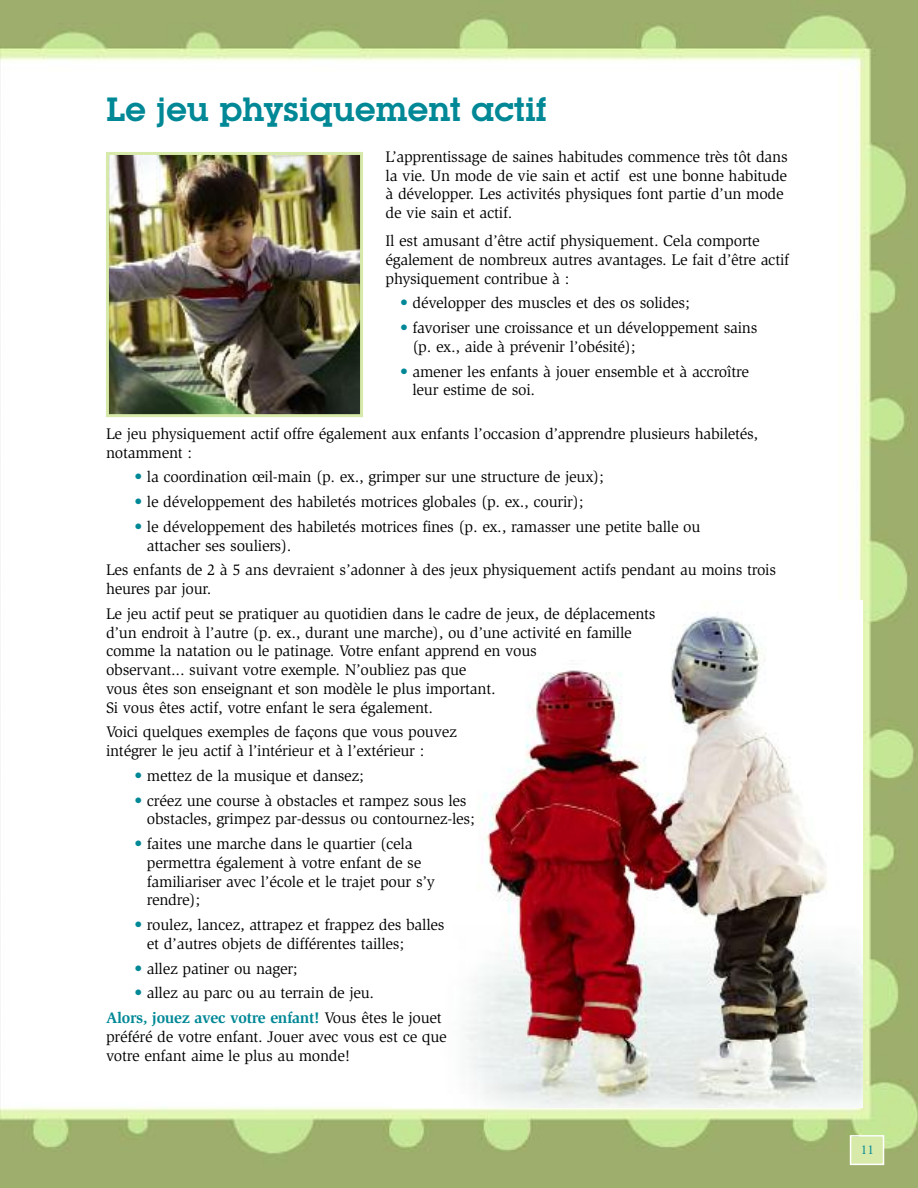
<style>
.page{position:relative;width:918px;height:1188px;background:#fff}
.page>*{position:absolute;margin:0;border:0;box-sizing:border-box;transform-origin:0 0}
.t1{font:600 33px "Lubalin Graph IT Cby BT";letter-spacing:-.01em;color:#008896}
.t2{font:15.75px/18.8px "Slimbach";letter-spacing:-.015em;color:#000}
.t3{font:13.5px "Minion";color:#008896}
.s1{color:#008896}
.s2{font-weight:700;color:#008896}
</style>
<div class="page">
<img style="left:0;top:0;width:918px;height:1188px">
<img style="left:393px;top:600px;width:469px;height:508px">
<div style="left:851px;top:1137px;width:32px;height:27px;background:#d7eaaa"></div>
<div style="left:850px;top:1135px;width:34px;height:30px;border:2px solid #fff"></div>
<img style="left:110px;top:156px;width:249px;height:257px">
<div style="left:106px;top:152px;width:257px;height:265px;border:3px solid #d7eaaa"></div>
<h1 class="t1" style="left:106px;top:98px;width:443px">Le jeu physiquement actif</h1>
<p class="t2" style="left:386px;top:148px;width:404px">L’apprentissage de saines habitudes commence très tôt dans la vie. Un mode de vie sain et actif est une bonne habitude à développer. Les activités physiques font partie d’un mode de vie sain et actif.</p>
<p class="t2" style="left:386px;top:233px;width:405px">Il est amusant d’être actif physiquement. Cela comporte également de nombreux autres avantages. Le fait d’être actif physiquement contribue à :</p>
<p class="t2" style="left:400px;top:295px;width:291px"><span class="s1">•</span> développer des muscles et des os solides;</p>
<p class="t2" style="left:412px;top:320px;width:347px;text-indent:-12px"><span class="s1">•</span> favoriser une croissance et un développement sains (p. ex., aide à prévenir l’obésité);</p>
<p class="t2" style="left:412px;top:363px;width:338px;text-indent:-12px"><span class="s1">•</span> amener les enfants à jouer ensemble et à accroître leur estime de soi.</p>
<p class="t2" style="left:106px;top:425px;width:654px">Le jeu physiquement actif offre également aux enfants l’occasion d’apprendre plusieurs habiletés, notamment :</p>
<p class="t2" style="left:135px;top:469px;width:471px"><span class="s1">•</span> la coordination œil-main (p. ex., grimper sur une structure de jeux);</p>
<p class="t2" style="left:135px;top:494px;width:450px"><span class="s1">•</span> le développement des habiletés motrices globales (p. ex., courir);</p>
<p class="t2" style="left:147px;top:518px;width:555px;text-indent:-12px"><span class="s1">•</span> le développement des habiletés motrices fines (p. ex., ramasser une petite balle ou attacher ses souliers).</p>
<p class="t2" style="left:106px;top:562px;width:672px">Les enfants de 2 à 5 ans devraient s’adonner à des jeux physiquement actifs pendant au moins trois heures par jour.</p>
<p class="t2" style="left:106px;top:605px;width:551px">Le jeu actif peut se pratiquer au quotidien dans le cadre de jeux, de déplacements d’un endroit à l’autre (p. ex., durant une marche), ou d’une activité en famille comme la natation ou le patinage. Votre enfant apprend en vous<br>observant... suivant votre exemple. N’oubliez pas que<br>vous êtes son enseignant et son modèle le plus important.<br>Si vous êtes actif, votre enfant le sera également.</p>
<p class="t2" style="left:106px;top:724px;width:352px">Voici quelques exemples de façons que vous pouvez intégrer le jeu actif à l’intérieur et à l’extérieur :</p>
<p class="t2" style="left:135px;top:767px;width:231px"><span class="s1">•</span> mettez de la musique et dansez;</p>
<p class="t2" style="left:147px;top:792px;width:329px;text-indent:-12px"><span class="s1">•</span> créez une course à obstacles et rampez sous les obstacles, grimpez par-dessus ou contournez-les;</p>
<p class="t2" style="left:147px;top:836px;width:290px;text-indent:-12px"><span class="s1">•</span> faites une marche dans le quartier (cela permettra également à votre enfant de se familiariser avec l’école et le trajet pour s’y rendre);</p>
<p class="t2" style="left:147px;top:917px;width:299px;text-indent:-12px"><span class="s1">•</span> roulez, lancez, attrapez et frappez des balles et d’autres objets de différentes tailles;</p>
<p class="t2" style="left:135px;top:960px;width:165px"><span class="s1">•</span> allez patiner ou nager;</p>
<p class="t2" style="left:106px;top:982px;width:337px;line-height:24.8px;text-indent:28px"><span class="s1">•</span> allez au parc ou au terrain de jeu.<br><span class="s2">Alors, jouez avec votre enfant!</span> Vous êtes le jouet</p>
<p class="t2" style="left:106px;top:1028px;width:342px">préféré de votre enfant. Jouer avec vous est ce que votre enfant aime le plus au monde!</p>
<p class="t3" style="left:861px;top:1144px;width:14px">11</p>
</div>
